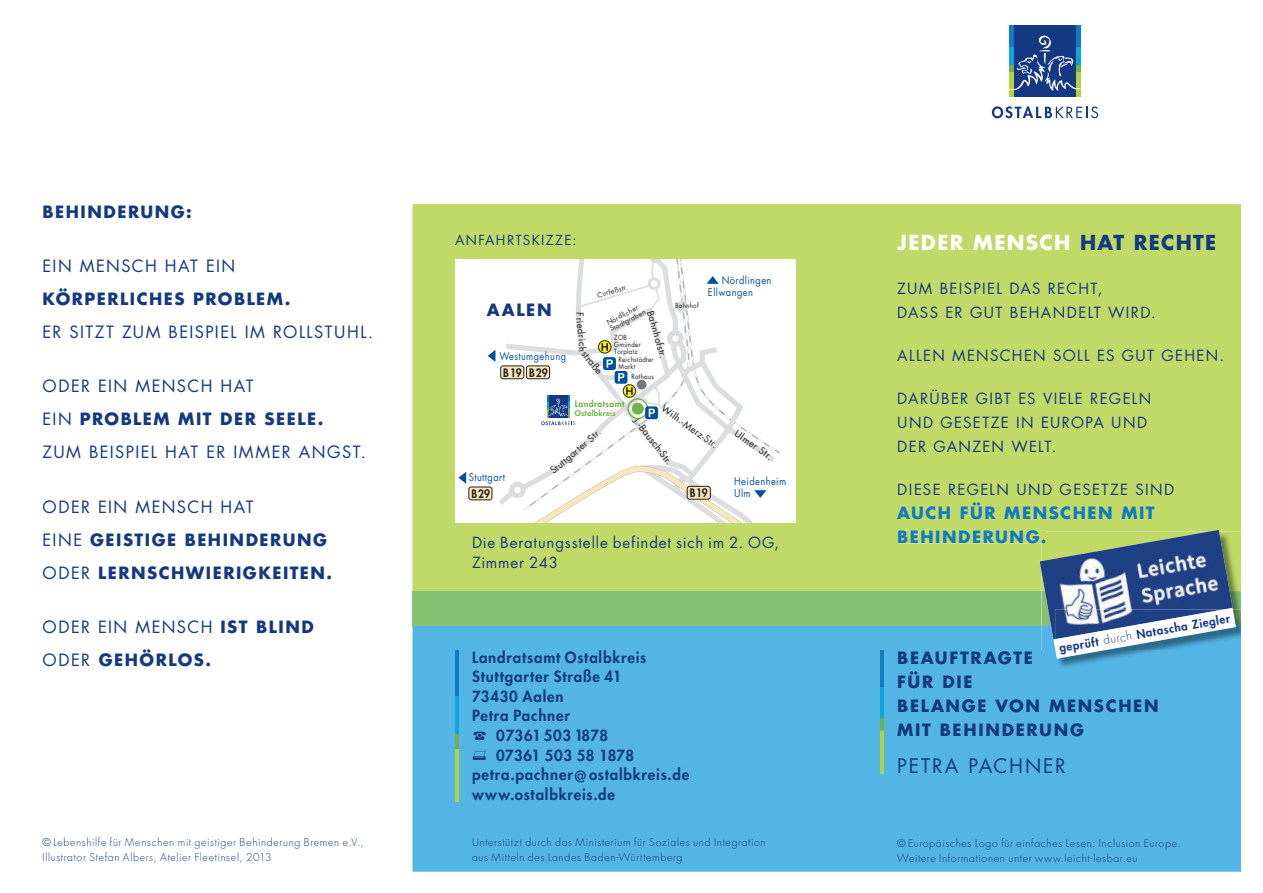
<style>
.page{position:relative;width:1263px;height:893px;background:#fff}
.page>*{position:absolute;margin:0;border:0;box-sizing:border-box;transform-origin:0 0}
.t1{font:700 20.1px "Futura Std";letter-spacing:.07em;color:#fff}
.t2{font:19.5px "Futura Std";letter-spacing:.09em;color:#143982}
.t3{font:700 16.5px/24px "Futura Std";letter-spacing:.095em;color:#143982}
.t4{font:16.5px/33px "Futura Std";letter-spacing:.085em;color:#143982}
.t5{font:700 16.5px/24px "Futura Std";letter-spacing:.095em;color:#107bc1}
.t6{font:15px/24px "Futura Std";letter-spacing:.08em;color:#143982}
.t7{font:800 15px/19.5px "Futura Std";letter-spacing:.055em;color:#143982}
.t8{font:15px/19.5px "Futura Std";letter-spacing:.055em;color:#143982}
.t9{font:13.5px "Futura Std";letter-spacing:.095em;color:#143982}
.t10{font:800 11.55px "Futura Std";color:#143982}
.t11{font:800 11.4px "Futura Std";letter-spacing:.04em;color:#231f20;scale:.9 1}
.t12{font:300 10.5px/15px "Futura Std";letter-spacing:.06em;color:#143982}
.t13{font:10.35px/12px "Futura Std";letter-spacing:.045em;color:#01519b;scale:.9 1}
.t14{font:9.45px "Futura Std";color:#231f20}
.t15{font:800 8.55px "Futura Std";letter-spacing:.045em;color:#74b04a}
.t16{font:800 7.65px "Futura Std";letter-spacing:.045em;color:#74b04a}
.t17{font:6.9px/6.9px "Futura Std";letter-spacing:.04em;color:#231f20;scale:.9 1}
.t18{font:6.9px/6.9px "Futura Std";letter-spacing:.04em;color:#231f20}
.s1{font-weight:700}
.s2{font-weight:400}
.s3{font-family:"Zapf Essentials LT Communication";font-weight:400}
.s4{color:#143982}
.s5{font-weight:300}
</style>
<div class="page">
<div style="left:412px;top:204px;width:829px;height:387px;background:#c1d966"></div>
<svg style="left:992px;top:106px;width:106px;height:12px"></svg>
<div style="left:1009px;top:26px;width:72px;height:71px;background:#143982"></div>
<div style="left:1009px;top:26px;width:5px;height:21px;background:#107bc1"></div>
<div style="left:1009px;top:72px;width:5px;height:25px;background:#b2d23f"></div>
<div style="left:1076px;top:26px;width:5px;height:21px;background:#107bc1"></div>
<div style="left:1076px;top:72px;width:5px;height:25px;background:#b2d23f"></div>
<svg style="left:1009px;top:35px;width:72px;height:56px"></svg>
<div style="left:412px;top:625px;width:829px;height:247px;background:#53b5e6"></div>
<div style="left:412px;top:591px;width:629px;height:34px;background:#83c273"></div>
<svg style="left:455px;top:259px;width:340px;height:263px"></svg>
<svg style="left:458px;top:472px;width:8px;height:12px"></svg>
<div style="left:469px;top:487px;width:23px;height:13px;background:#f6e9b9;border-radius:2px"></div>
<div style="left:468px;top:487px;width:24px;height:13px;border:1px solid #231f20;border-radius:2px"></div>
<hr style="left:455px;top:651px;width:3px;height:45px;background:#107bc1">
<hr style="left:455px;top:734px;width:3px;height:15px;background:#74b04a">
<hr style="left:455px;top:696px;width:3px;height:38px;background:#08a7e0">
<hr style="left:455px;top:749px;width:3px;height:52px;background:#b2d23f">
<img style="left:880px;top:651px;width:4px;height:123px">
<img style="left:1232px;top:531px;width:9px;height:78px">
<img style="left:1041px;top:640px;width:12px;height:10px">
<svg style="left:898px;top:530px;width:142px;height:13px;background:#c1d967"></svg>
<img style="left:1040px;top:530px;width:192px;height:110px">
<img style="left:1055px;top:625px;width:186px;height:44px">
<img style="left:1236px;top:609px;width:5px;height:16px">
<svg style="left:1053px;top:608px;width:183px;height:51px"></svg>
<svg style="left:488px;top:259px;width:294px;height:263px"></svg>
<h3 class="t3" style="left:43px;top:199px;width:151px">BEHINDERUNG:</h3>
<h3 class="t4" style="left:43px;top:250px;width:194px">EIN MENSCH HAT EIN</h3>
<h3 class="t3" style="left:43px;top:287px;width:249px">KÖRPERLICHES PROBLEM.</h3>
<h3 class="t4" style="left:43px;top:316px;width:332px">ER SITZT ZUM BEISPIEL IM ROLLSTUHL.</h3>
<h3 class="t4" style="left:43px;top:370px;width:325px">ODER EIN MENSCH HAT<br>EIN <span class="s1">PROBLEM MIT DER SEELE.<br></span>ZUM BEISPIEL HAT ER IMMER ANGST.</h3>
<h3 class="t3" style="left:43px;top:490px;width:291px;line-height:33px"><span class="s2">ODER EIN MENSCH HAT<br>EINE</span> GEISTIGE BEHINDERUNG<br><span class="s2">ODER</span> LERNSCHWIERIGKEITEN.</h3>
<h3 class="t4" style="left:43px;top:610px;width:273px">ODER EIN MENSCH <span class="s1">IST BLIND<br></span>ODER <span class="s1">GEHÖRLOS.</span></h3>
<p class="t12" style="left:43px;top:835px;width:323px">© Lebenshilfe für Menschen mit geistiger Behinderung Bremen e.V.,<br>Illustrator Stefan Albers, Atelier Fleetinsel, 2013</p>
<p class="t9" style="left:455px;top:231px;width:123px">ANFAHRTSKIZZE:</p>
<h3 class="t3" style="left:487px;top:297px;width:66px">AALEN</h3>
<p class="t13" style="left:499px;top:351px;width:76px">Westumgehung</p>
<p class="t11" style="left:503px;top:365px;width:51px">B19 B29</p>
<p class="t18" style="left:597px;top:292px;width:33px;rotate:-16deg">Curfeßstr.</p>
<p class="t18" style="left:605px;top:320px;width:41px;rotate:-28deg">Nördlicher<br>Stadtgraben</p>
<p class="t14" style="left:656px;top:309px;width:51px;rotate:74deg">Bahnhofstr.</p>
<p class="t14" style="left:586px;top:317px;width:25px;rotate:84deg">riedri</p>
<p class="t14" style="left:589px;top:348px;width:23px;rotate:52deg">straß</p>
<p class="t17" style="left:614px;top:334px;width:31px">ZOB<br>Gmünder<br>Torplatz</p>
<p class="t17" style="left:618px;top:356px;width:40px">Reichstädter<br>Markt</p>
<p class="t17" style="left:631px;top:373px;width:26px">Rathaus</p>
<p class="t17" style="left:675px;top:302px;width:28px">Bahnhof</p>
<p class="t13" style="left:708px;top:275px;width:72px;text-indent:14px">Nördlingen<br>Ellwangen</p>
<p class="t15" style="left:575px;top:398px;width:51px">Landratsamt</p>
<p class="t16" style="left:575px;top:408px;width:43px">Ostalbkreis</p>
<p class="t14" style="left:666px;top:402px;width:68px;rotate:35deg">Wilh.-Merz-Str.</p>
<p class="t14" style="left:640px;top:415px;width:58px;rotate:52deg">J.-Bausch-Str.</p>
<p class="t14" style="left:739px;top:428px;width:45px;rotate:34deg">Ulmer Str.</p>
<p class="t14" style="left:547px;top:467px;width:65px;rotate:-40deg">Stuttgarter Str.</p>
<p class="t13" style="left:469px;top:471px;width:42px">Stuttgart</p>
<p class="t13" style="left:734px;top:475px;width:59px">Heidenheim<br>Ulm</p>
<p class="t11" style="left:690px;top:486px;width:21px">B19</p>
<p class="t11" style="left:471px;top:486px;width:22px">B29</p>
<h3 class="t8" style="left:472px;top:533px;width:309px">Die Beratungsstelle befindet sich im 2. OG,<br>Zimmer 243</h3>
<h3 class="t7" style="left:472px;top:648px;width:219px">Landratsamt Ostalbkreis<br>Stuttgarter Straße 41<br>73430 Aalen<br>Petra Pachner<br><span class="s3">9</span> 07361 503 1878<br><span class="s3">f</span> 07361 503 58 1878 petra.pachner@ostalbkreis.de www.ostalbkreis.de</h3>
<p class="t12" style="left:472px;top:835px;width:295px">Unterstützt durch das Ministerium für Soziales und Integration aus Mitteln des Landes Baden-Württemberg</p>
<h1 class="t1" style="left:897px;top:230px;width:320px">JEDER MENSCH <span class="s4">HAT RECHTE</span></h1>
<h3 class="t6" style="left:897px;top:276px;width:260px">ZUM BEISPIEL DAS RECHT,<br>DASS ER GUT BEHANDELT WIRD.</h3>
<h3 class="t6" style="left:897px;top:343px;width:328px">ALLEN MENSCHEN SOLL ES GUT GEHEN.</h3>
<h3 class="t6" style="left:897px;top:387px;width:256px">DARÜBER GIBT ES VIELE REGELN<br>UND GESETZE IN EUROPA UND<br>DER GANZEN WELT.</h3>
<h3 class="t6" style="left:897px;top:478px;width:278px">DIESE REGELN UND GESETZE SIND</h3>
<h3 class="t5" style="left:897px;top:501px;width:259px">AUCH FÜR MENSCHEN MIT<br>BEHINDERUNG.</h3>
<p class="t10" style="left:1058px;top:641px;width:175px;rotate:-10deg">geprüft <span class="s5">durch</span> Natascha Ziegler</p>
<h3 class="t3" style="left:897px;top:646px;width:263px">BEAUFTRAGTE<br>FÜR DIE<br>BELANGE VON MENSCHEN<br>MIT BEHINDERUNG</h3>
<h2 class="t2" style="left:897px;top:754px;width:170px">PETRA PACHNER</h2>
<p class="t12" style="left:897px;top:836px;width:285px">© Europäisches Logo für einfaches Lesen: Inclusion Europe.<br>Weitere Informationen unter www.leicht-lesbar.eu</p>
</div>
